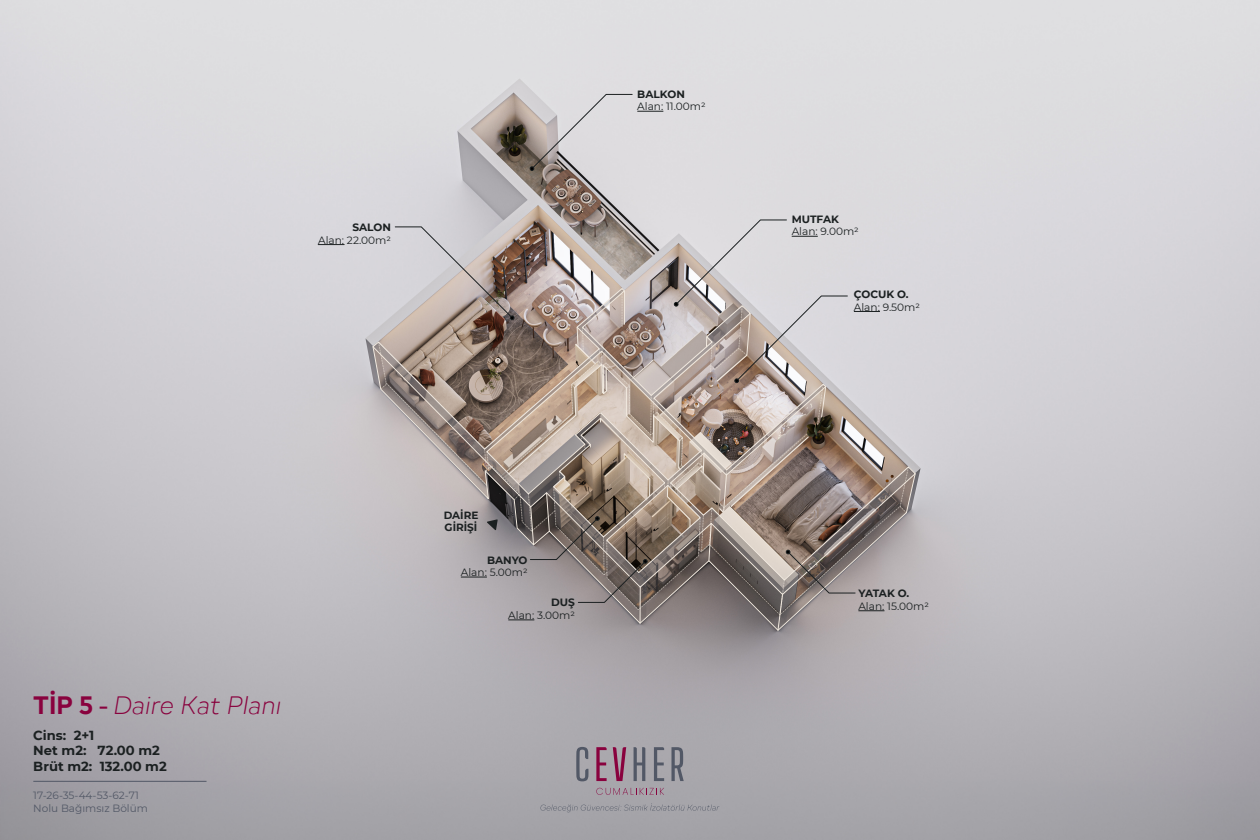
<style>
.page{position:relative;width:1260px;height:840px;background:#fff}
.page>*{position:absolute;margin:0;border:0;box-sizing:border-box;transform-origin:0 0}
.t1{font:26.25px "Adelphi PEVF All";color:#89023e}
.t2{font:700 13.12px/15.8px "Montserrat";color:#1b2021}
.t3{font:10.59px "Montserrat";color:#1b2021}
.t4{font:700 10.59px "Montserrat";color:#1b2021}
.t5{font:10.5px/12.6px "Montserrat";color:#525866}
.t6{font:700 10.5px/12.6px "Montserrat";color:#1b2021}
</style>
<div class="page">
<img style="left:0;top:0;width:1260px;height:840px">
<hr style="left:33px;top:781px;width:174px;height:1px;background:#525866">
<svg style="left:372px;top:288px;width:544px;height:307px;background:#c5c1c4"></svg>
<svg style="left:318px;top:244px;width:26px;height:1px"></svg>
<svg style="left:530px;top:94px;width:133px;height:77px;background:#d0cdce"></svg>
<svg style="left:378px;top:220px;width:531px;height:411px;background:#aba09c"></svg>
<svg style="left:576px;top:747px;width:12px;height:34px"></svg>
<svg style="left:596px;top:747px;width:11px;height:34px"></svg>
<svg style="left:613px;top:747px;width:13px;height:34px"></svg>
<svg style="left:634px;top:747px;width:11px;height:34px"></svg>
<svg style="left:654px;top:747px;width:10px;height:34px"></svg>
<svg style="left:671px;top:747px;width:13px;height:34px"></svg>
<svg style="left:596px;top:788px;width:68px;height:7px"></svg>
<svg style="left:541px;top:803px;width:178px;height:9px;background:#9c9ba1"></svg>
<p class="t4" style="left:352px;top:220px;width:40px">SALON</p>
<p class="t3" style="left:318px;top:233px;width:74px">Alan: 22.00m2</p>
<p class="t4" style="left:637px;top:86px;width:49px">BALKON</p>
<p class="t3" style="left:637px;top:99px;width:70px">Alan: 11.00m2</p>
<h1 class="t1" style="left:33px;top:687px;width:250px">TİP 5 - Daire Kat Planı</h1>
<p class="t2" style="left:33px;top:726px;width:135px">Cins: 2+1<br>Net m2: 72.00 m2<br>Brüt m2: 132.00 m2</p>
<p class="t5" style="left:33px;top:789px;width:116px">17-26-35-44-53-62-71<br>Nolu Bağımsız Bölüm</p>
<p class="t6" style="left:444px;top:508px;width:36px">DAİRE<br>GİRİŞİ</p>
<p class="t4" style="left:487px;top:552px;width:42px">BANYO</p>
<p class="t3" style="left:461px;top:565px;width:68px">Alan: 5.00m2</p>
<p class="t4" style="left:551px;top:595px;width:25px">DUŞ</p>
<p class="t3" style="left:508px;top:608px;width:68px">Alan: 3.00m2</p>
<p class="t4" style="left:792px;top:211px;width:49px">MUTFAK</p>
<p class="t3" style="left:792px;top:224px;width:69px">Alan: 9.00m2</p>
<p class="t4" style="left:854px;top:287px;width:56px">ÇOCUK O.</p>
<p class="t3" style="left:854px;top:300px;width:68px">Alan: 9.50m2</p>
<p class="t4" style="left:858px;top:586px;width:52px">YATAK O.</p>
<p class="t3" style="left:858px;top:599px;width:72px">Alan: 15.00m2</p>
</div>
